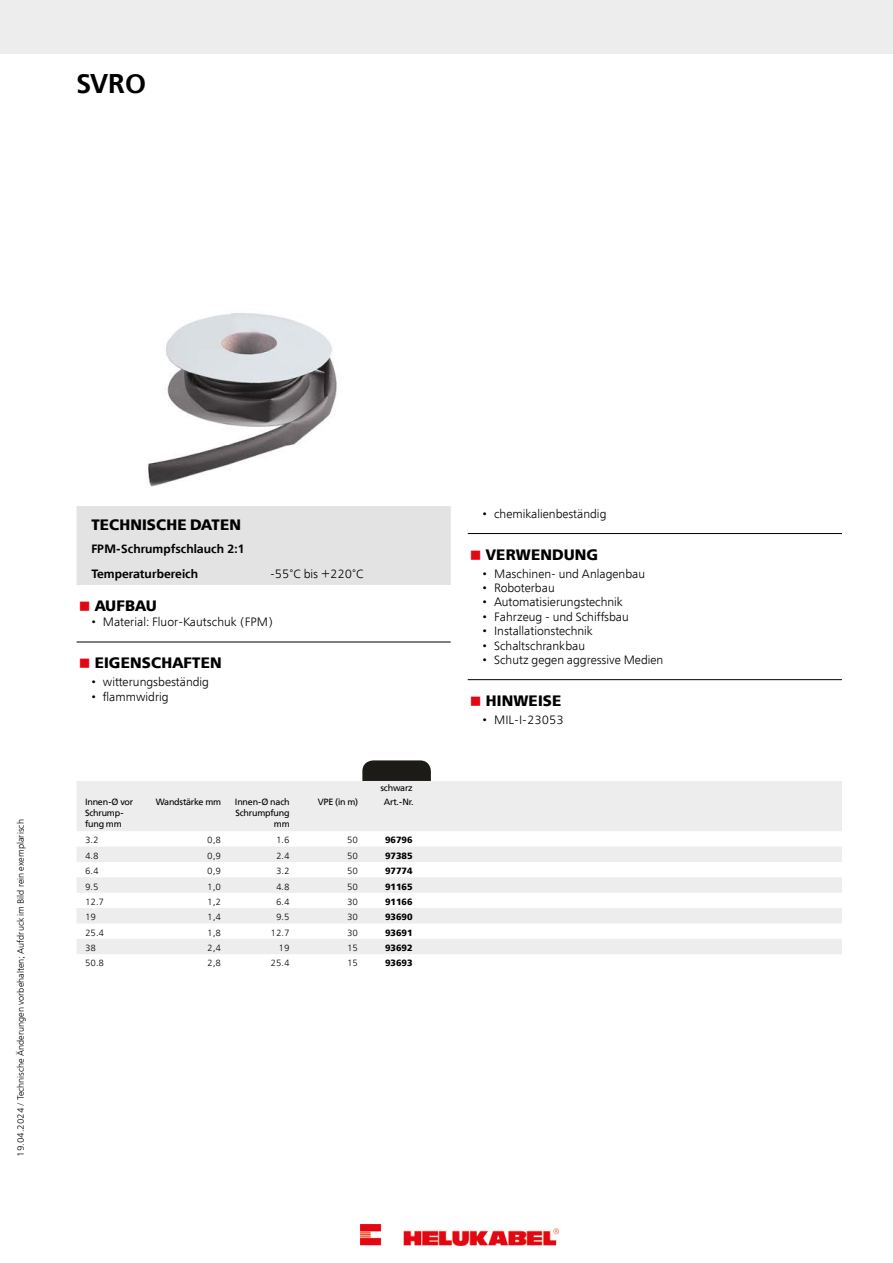
<style>
.page{position:relative;width:893px;height:1263px;background:#fff}
.page>*{position:absolute;margin:0;border:0;box-sizing:border-box;transform-origin:0 0}
.t1{font:600 27px "Free Set";color:#000}
.t2{font:700 15px "Free Set";letter-spacing:.01em;color:#000}
.t3{font:300 12px "Free Set";color:#000}
.t4{font:600 12px/24.8px "Free Set";color:#000}
.t5{font:300 9px "Free Set";color:#000}
.t6{font:9px/10.8px "Free Set";letter-spacing:-.02em;color:#000}
.t7{font:700 9px "Free Set";color:#000}
.s1{color:#e30613}
</style>
<div class="page">
<div style="left:77px;top:506px;width:374px;height:79px;background:#e3e3e3"></div>
<hr style="left:77px;top:642px;width:374px;height:1px;background:#000">
<hr style="left:468px;top:533px;width:374px;height:1px;background:#000">
<hr style="left:468px;top:679px;width:374px;height:1px;background:#000">
<svg style="left:77px;top:781px;width:765px;height:173px;fill:#ededed"></svg>
<svg style="left:362px;top:760px;width:69px;height:21px"></svg>
<div style="left:0;top:0;width:893px;height:53px;background:#ededed"></div>
<img style="left:148px;top:313px;width:189px;height:174px">
<img style="left:360px;top:1225px;width:198px;height:21px">
<h1 class="t1" style="left:77px;top:66px;width:71px">SVRO</h1>
<p class="t5" style="left:15px;top:1157px;width:339px;rotate:-90deg">19.04.2024 / Technische Änderungen vorbehalten; Aufdruck im Bild rein exemplarisch</p>
<p class="t2" style="left:91px;top:515px;width:151px">TECHNISCHE DATEN</p>
<p class="t4" style="left:91px;top:536px;width:155px">FPM-Schrumpfschlauch 2:1<br>Temperaturbereich</p>
<p class="t3" style="left:270px;top:566px;width:95px">-55°C bis +220°C</p>
<p class="t2" style="left:79px;top:596px;width:80px"><span class="s1">■</span> AUFBAU</p>
<p class="t3" style="left:91px;top:615px;width:183px">• Material: Fluor-Kautschuk (FPM)</p>
<p class="t2" style="left:79px;top:653px;width:144px"><span class="s1">■</span> EIGENSCHAFTEN</p>
<p class="t3" style="left:91px;top:674px;width:119px">• witterungsbeständig</p>
<p class="t3" style="left:91px;top:689px;width:79px">• flammwidrig</p>
<p class="t6" style="left:380px;top:782px;width:34px">schwarz</p>
<p class="t6" style="left:85px;top:797px;width:50px">Innen-Ø vor<br>Schrump&shy;fung mm</p>
<p class="t6" style="left:156px;top:797px;width:67px">Wandstärke mm</p>
<p class="t6" style="left:235px;top:797px;width:56px;text-align:right">Innen-Ø nach<br>Schrumpfung mm</p>
<p class="t6" style="left:318px;top:797px;width:42px">VPE (in m)</p>
<p class="t6" style="left:384px;top:797px;width:31px">Art.-Nr.</p>
<p class="t5" style="left:85px;top:835px;width:15px">3.2</p>
<p class="t5" style="left:207px;top:835px;width:15px">0,8</p>
<p class="t5" style="left:276px;top:835px;width:15px">1.6</p>
<p class="t5" style="left:347px;top:835px;width:13px">50</p>
<p class="t7" style="left:385px;top:834px;width:29px">96796</p>
<p class="t5" style="left:85px;top:850px;width:15px">4.8</p>
<p class="t5" style="left:207px;top:850px;width:15px">0,9</p>
<p class="t5" style="left:276px;top:850px;width:15px">2.4</p>
<p class="t5" style="left:347px;top:850px;width:13px">50</p>
<p class="t7" style="left:385px;top:850px;width:29px">97385</p>
<p class="t5" style="left:85px;top:865px;width:15px">6.4</p>
<p class="t5" style="left:207px;top:865px;width:15px">0,9</p>
<p class="t5" style="left:276px;top:865px;width:15px">3.2</p>
<p class="t5" style="left:347px;top:865px;width:13px">50</p>
<p class="t7" style="left:385px;top:865px;width:29px">97774</p>
<p class="t5" style="left:85px;top:881px;width:15px">9.5</p>
<p class="t5" style="left:207px;top:881px;width:15px">1,0</p>
<p class="t5" style="left:276px;top:881px;width:15px">4.8</p>
<p class="t5" style="left:347px;top:881px;width:13px">50</p>
<p class="t7" style="left:385px;top:880px;width:29px">91165</p>
<p class="t5" style="left:85px;top:896px;width:21px">12.7</p>
<p class="t5" style="left:207px;top:896px;width:15px">1,2</p>
<p class="t5" style="left:276px;top:896px;width:15px">6.4</p>
<p class="t5" style="left:347px;top:896px;width:13px">30</p>
<p class="t7" style="left:385px;top:896px;width:29px">91166</p>
<p class="t5" style="left:85px;top:912px;width:13px">19</p>
<p class="t5" style="left:207px;top:912px;width:15px">1,4</p>
<p class="t5" style="left:276px;top:912px;width:15px">9.5</p>
<p class="t5" style="left:347px;top:912px;width:13px">30</p>
<p class="t7" style="left:385px;top:911px;width:29px">93690</p>
<p class="t5" style="left:85px;top:927px;width:21px">25.4</p>
<p class="t5" style="left:207px;top:927px;width:15px">1,8</p>
<p class="t5" style="left:270px;top:927px;width:21px">12.7</p>
<p class="t5" style="left:347px;top:927px;width:13px">30</p>
<p class="t7" style="left:385px;top:927px;width:29px">93691</p>
<p class="t5" style="left:85px;top:942px;width:13px">38</p>
<p class="t5" style="left:207px;top:942px;width:15px">2,4</p>
<p class="t5" style="left:279px;top:942px;width:13px">19</p>
<p class="t5" style="left:347px;top:942px;width:13px">15</p>
<p class="t7" style="left:385px;top:942px;width:29px">93692</p>
<p class="t5" style="left:85px;top:958px;width:21px">50.8</p>
<p class="t5" style="left:207px;top:958px;width:15px">2,8</p>
<p class="t5" style="left:270px;top:958px;width:21px">25.4</p>
<p class="t5" style="left:347px;top:958px;width:13px">15</p>
<p class="t7" style="left:385px;top:957px;width:29px">93693</p>
<p class="t3" style="left:483px;top:506px;width:125px">• chemikalienbeständig</p>
<p class="t2" style="left:470px;top:545px;width:130px"><span class="s1">■</span> VERWENDUNG</p>
<p class="t3" style="left:483px;top:566px;width:164px">• Maschinen- und Anlagenbau</p>
<p class="t3" style="left:483px;top:580px;width:74px">• Roboterbau</p>
<p class="t3" style="left:483px;top:595px;width:142px">• Automatisierungstechnik</p>
<p class="t3" style="left:483px;top:609px;width:148px">• Fahrzeug - und Schiffsbau</p>
<p class="t3" style="left:483px;top:624px;width:112px">• Installationstechnik</p>
<p class="t3" style="left:483px;top:638px;width:104px">• Schaltschrankbau</p>
<p class="t3" style="left:483px;top:652px;width:182px">• Schutz gegen aggressive Medien</p>
<p class="t2" style="left:470px;top:691px;width:93px"><span class="s1">■</span> HINWEISE</p>
<p class="t3" style="left:483px;top:712px;width:83px">• MIL-I-23053</p>
</div>
